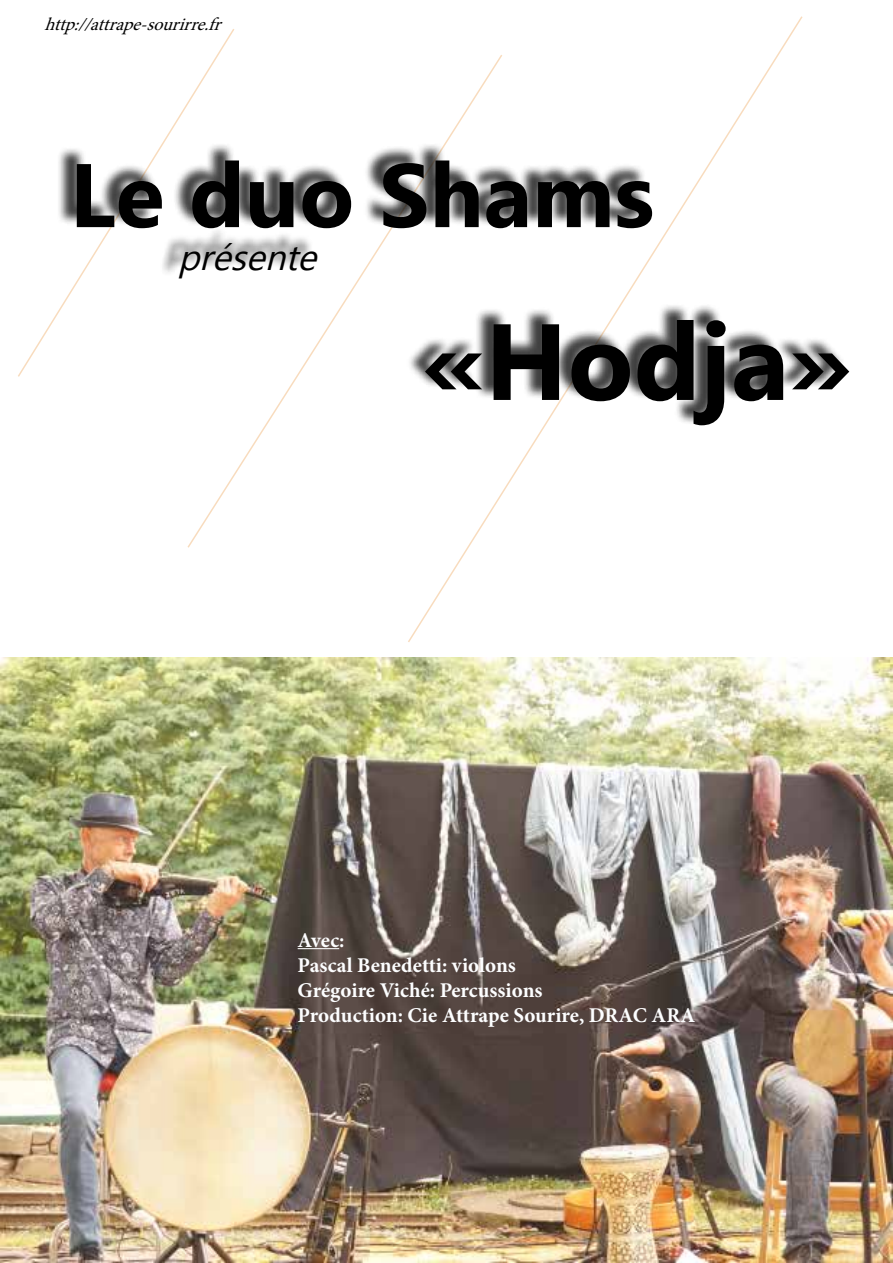
<style>
.page{position:relative;width:893px;height:1263px;background:#fff}
.page>*{position:absolute;margin:0;border:0;box-sizing:border-box;transform-origin:0 0}
.t1{font:700 108px "Gadugi";color:#000}
.t2{font:700 90px "Gadugi";color:#000}
.t3{font:italic 36px "Gadugi";color:#000}
.t4{font:700 21px/25.2px "Minion Pro";color:#fdfeff}
.t5{font:italic 18px "Minion Pro";color:#000}
</style>
<div class="page">
<svg style="left:187px;top:55px;width:317px;height:494px"></svg>
<svg style="left:18px;top:29px;width:218px;height:348px"></svg>
<div style="left:57px;top:143px;width:787px;height:282px;background:#000;opacity:.75"></div>
<img style="left:0;top:657px;width:893px;height:606px">
<hr style="left:298px;top:948px;width:41px;height:1px;background:#fdfeff">
<p class="t5" style="left:45px;top:12px;width:186px">http://attrape-sourirre.fr</p>
<h2 class="t2" style="left:70px;top:141px;width:586px">Le duo Shams</h2>
<h3 class="t3" style="left:178px;top:236px;width:150px">présente</h3>
<h1 class="t1" style="left:422px;top:297px;width:431px">«Hodja»</h1>
<p class="t4" style="left:298px;top:927px;width:399px">Avec:<br>Pascal Benedetti: violons<br>Grégoire Viché: Percussions<br>Production: Cie Attrape Sourire, DRAC ARA</p>
</div>
